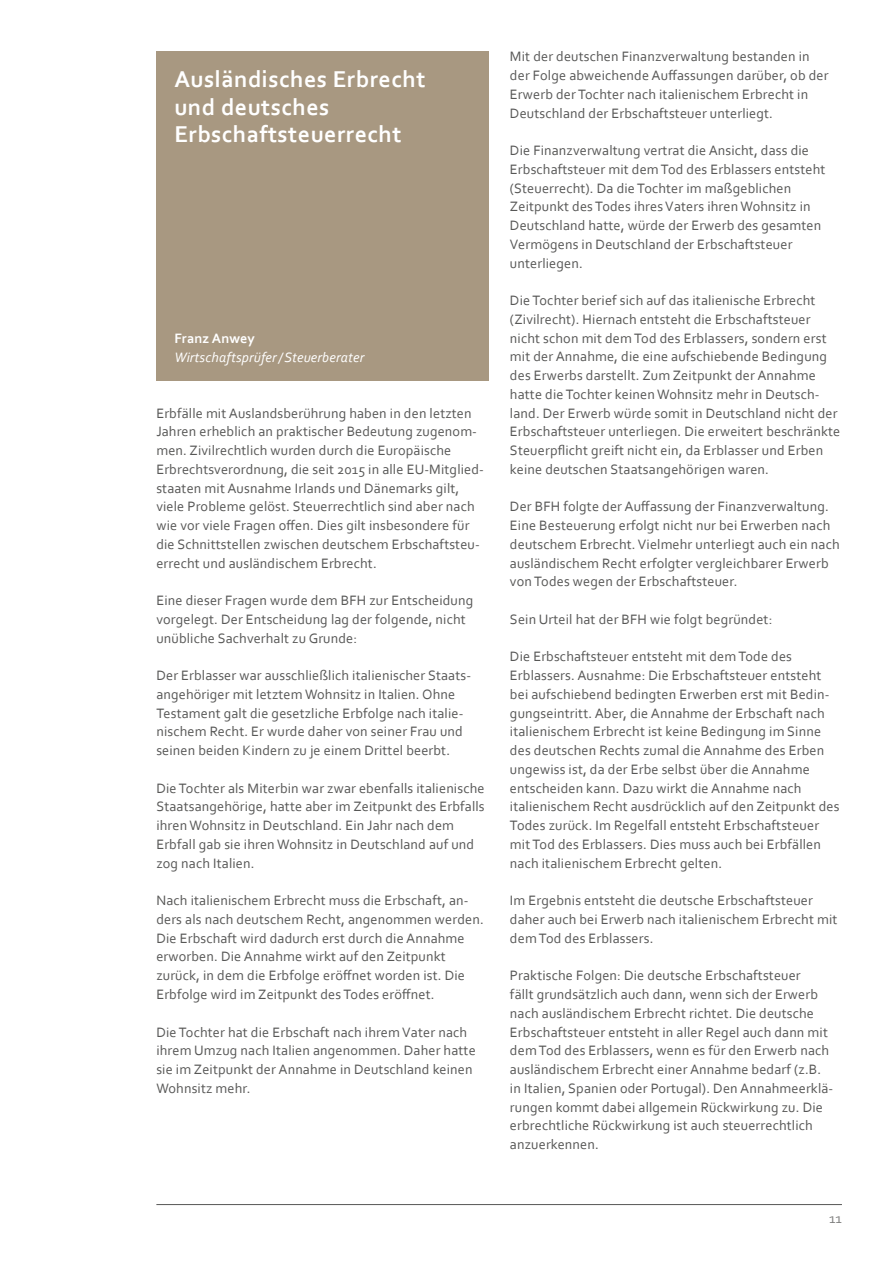
<style>
.page{position:relative;width:893px;height:1263px;background:#fff}
.page>*{position:absolute;margin:0;border:0;box-sizing:border-box;transform-origin:0 0}
.t1{font:700 24px/27.8px "Corbel";letter-spacing:.02em;color:#fff}
.t2{font:14.25px/18.8px "Corbel";letter-spacing:.01em;color:#575756}
.t3{font:italic 14.25px "Corbel";letter-spacing:.01em;color:#fff}
.t4{font:700 14.25px "Corbel";letter-spacing:.01em;color:#fff}
.t5{font:14.25px "Corbel";color:#7e7e7d}
</style>
<div class="page">
<hr style="left:156px;top:1204px;width:686px;height:1px;background:#575756">
<div style="left:156px;top:51px;width:333px;height:329px;background:#a89881"></div>
<h1 class="t1" style="left:174px;top:64px;width:253px">Ausländisches Erbrecht und deutsches<br>Erbschaftsteuerrecht</h1>
<p class="t4" style="left:174px;top:329px;width:82px">Franz Anwey</p>
<p class="t3" style="left:174px;top:348px;width:191px">Wirtschaftsprüfer/Steuerberater</p>
<p class="t2" style="left:156px;top:403px;width:329px">Erbfälle mit Auslandsberührung haben in den letzten Jahren erheblich an praktischer Bedeutung zugenom&shy;men. Zivilrechtlich wurden durch die Europäische Erbrechtsverordnung, die seit 2015 in alle EU-Mitglied&shy;staaten mit Ausnahme Irlands und Dänemarks gilt, viele Probleme gelöst. Steuerrechtlich sind aber nach wie vor viele Fragen offen. Dies gilt insbesondere für die Schnittstellen zwischen deutschem Erbschaftsteu&shy;errecht und ausländischem Erbrecht.</p>
<p class="t2" style="left:156px;top:591px;width:318px">Eine dieser Fragen wurde dem BFH zur Entscheidung vorgelegt. Der Entscheidung lag der folgende, nicht unübliche Sachverhalt zu Grunde:</p>
<p class="t2" style="left:156px;top:666px;width:316px">Der Erblasser war ausschließlich italienischer Staats&shy;angehöriger mit letztem Wohnsitz in Italien. Ohne Testament galt die gesetzliche Erbfolge nach italie&shy;nischem Recht. Er wurde daher von seiner Frau und seinen beiden Kindern zu je einem Drittel beerbt.</p>
<p class="t2" style="left:156px;top:778px;width:330px">Die Tochter als Miterbin war zwar ebenfalls italienische Staatsangehörige, hatte aber im Zeitpunkt des Erbfalls ihren Wohnsitz in Deutschland. Ein Jahr nach dem Erbfall gab sie ihren Wohnsitz in Deutschland auf und zog nach Italien.</p>
<p class="t2" style="left:156px;top:891px;width:329px">Nach italienischem Erbrecht muss die Erbschaft, an&shy;ders als nach deutschem Recht, angenommen werden.<br>Die Erbschaft wird dadurch erst durch die Annahme erworben. Die Annahme wirkt auf den Zeitpunkt zurück, in dem die Erbfolge eröffnet worden ist. Die Erbfolge wird im Zeitpunkt des Todes eröffnet.</p>
<p class="t2" style="left:156px;top:1022px;width:321px">Die Tochter hat die Erbschaft nach ihrem Vater nach ihrem Umzug nach Italien angenommen. Daher hatte sie im Zeitpunkt der Annahme in Deutschland keinen Wohnsitz mehr.</p>
<p class="t2" style="left:510px;top:47px;width:320px">Mit der deutschen Finanzverwaltung bestanden in der Folge abweichende Auffassungen darüber, ob der Erwerb der Tochter nach italienischem Erbrecht in Deutschland der Erbschaftsteuer unterliegt.</p>
<p class="t2" style="left:510px;top:141px;width:317px">Die Finanzverwaltung vertrat die Ansicht, dass die Erbschaftsteuer mit dem Tod des Erblassers entsteht (Steuerrecht). Da die Tochter im maßgeblichen Zeitpunkt des Todes ihres Vaters ihren Wohnsitz in Deutschland hatte, würde der Erwerb des gesamten Vermögens in Deutschland der Erbschaftsteuer unterliegen.</p>
<p class="t2" style="left:510px;top:291px;width:332px">Die Tochter berief sich auf das italienische Erbrecht (Zivilrecht). Hiernach entsteht die Erbschaftsteuer nicht schon mit dem Tod des Erblassers, sondern erst mit der Annahme, die eine aufschiebende Bedingung des Erwerbs darstellt. Zum Zeitpunkt der Annahme hatte die Tochter keinen Wohnsitz mehr in Deutsch&shy;land. Der Erwerb würde somit in Deutschland nicht der Erbschaftsteuer unterliegen. Die erweitert beschränkte Steuerpflicht greift nicht ein, da Erblasser und Erben keine deutschen Staatsangehörigen waren.</p>
<p class="t2" style="left:510px;top:497px;width:331px">Der BFH folgte der Auffassung der Finanzverwaltung.<br>Eine Besteuerung erfolgt nicht nur bei Erwerben nach deutschem Erbrecht. Vielmehr unterliegt auch ein nach ausländischem Recht erfolgter vergleichbarer Erwerb von Todes wegen der Erbschaftsteuer.</p>
<p class="t2" style="left:510px;top:609px;width:264px">Sein Urteil hat der BFH wie folgt begründet:</p>
<p class="t2" style="left:510px;top:647px;width:331px">Die Erbschaftsteuer entsteht mit dem Tode des Erblassers. Ausnahme: Die Erbschaftsteuer entsteht bei aufschiebend bedingten Erwerben erst mit Bedin&shy;gungseintritt. Aber, die Annahme der Erbschaft nach italienischem Erbrecht ist keine Bedingung im Sinne des deutschen Rechts zumal die Annahme des Erben ungewiss ist, da der Erbe selbst über die Annahme entscheiden kann. Dazu wirkt die Annahme nach italienischem Recht ausdrücklich auf den Zeitpunkt des Todes zurück. Im Regelfall entsteht Erbschaftsteuer mit Tod des Erblassers. Dies muss auch bei Erbfällen nach italienischem Erbrecht gelten.</p>
<p class="t2" style="left:510px;top:891px;width:329px">Im Ergebnis entsteht die deutsche Erbschaftsteuer daher auch bei Erwerb nach italienischem Erbrecht mit dem Tod des Erblassers.</p>
<p class="t2" style="left:510px;top:966px;width:325px">Praktische Folgen: Die deutsche Erbschaftsteuer<br>fällt grundsätzlich auch dann, wenn sich der Erwerb nach ausländischem Erbrecht richtet. Die deutsche Erbschaftsteuer entsteht in aller Regel auch dann mit dem Tod des Erblassers, wenn es für den Erwerb nach ausländischem Erbrecht einer Annahme bedarf (z.B. in Italien, Spanien oder Portugal). Den Annahmeerklä&shy;rungen kommt dabei allgemein Rückwirkung zu. Die erbrechtliche Rückwirkung ist auch steuerrechtlich anzuerkennen.</p>
<p class="t5" style="left:829px;top:1209px;width:14px">11</p>
</div>
